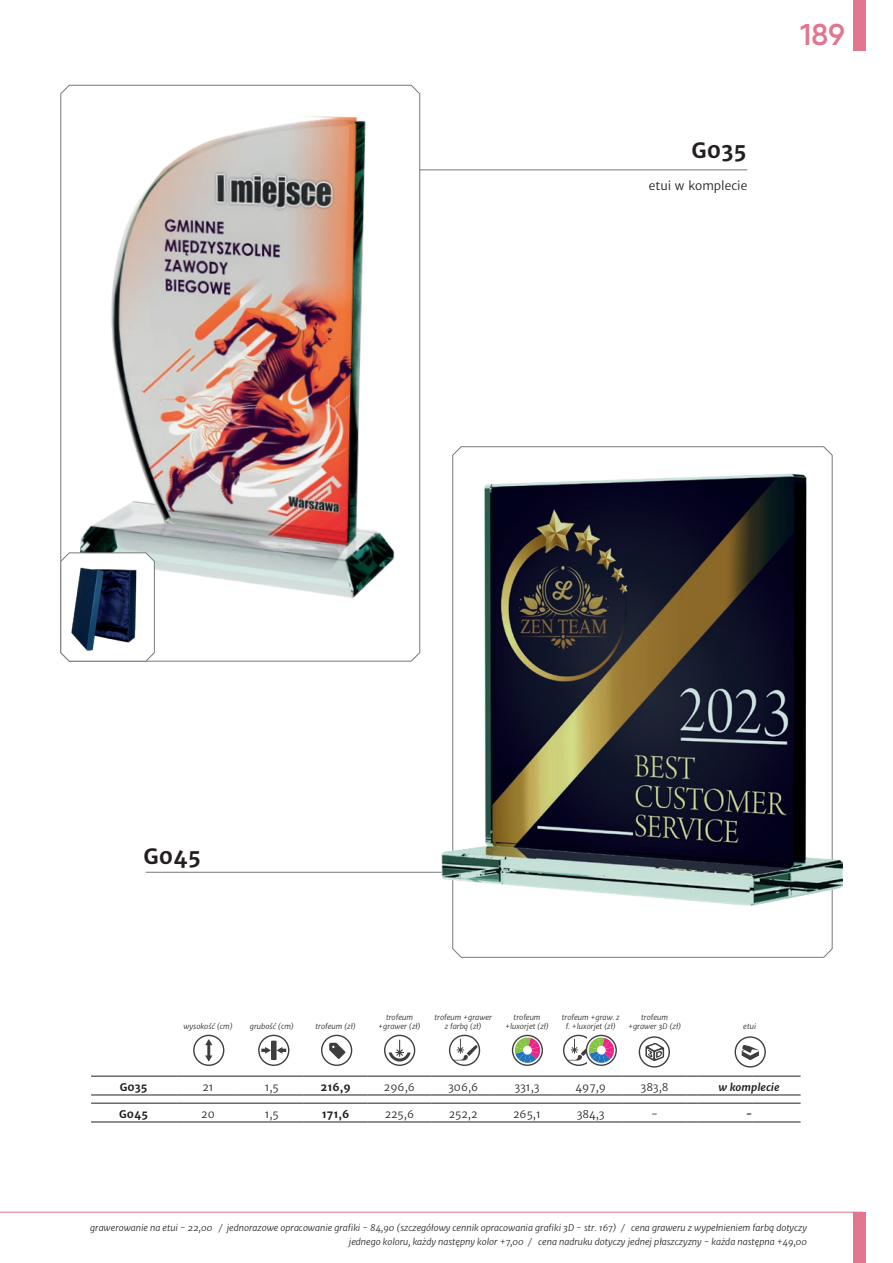
<style>
.page{position:relative;width:893px;height:1263px;background:#fff}
.page>*{position:absolute;margin:0;border:0;box-sizing:border-box;transform-origin:0 0}
.t1{font:600 30px "Qanelas";color:#e2768f}
.t2{font:700 21px "Merriweather Sans";color:#231f20}
.t3{font:12px "Merriweather Sans";color:#231f20}
.t4{font:10.5px "Merriweather Sans";color:#231f20}
.t5{font:700 10.5px "Merriweather Sans";color:#231f20}
.t6{font:italic 700 10.5px "Merriweather Sans";color:#231f20}
.t7{font:italic 9px/13.5px "Merriweather Sans";color:#231f20;text-align:right}
.t8{font:italic 7.5px/9px "Merriweather Sans";color:#231f20;text-align:center}
</style>
<div class="page">
<hr style="left:0;top:1212px;width:863px;height:1px;background:#e2768f">
<div style="left:853px;top:0;width:13px;height:51px;background:#e2768f"></div>
<div style="left:853px;top:1212px;width:13px;height:51px;background:#e2768f"></div>
<svg style="left:60px;top:85px;width:360px;height:577px"></svg>
<hr style="left:146px;top:872px;width:306px;height:1px;background:#76787b">
<svg style="left:452px;top:446px;width:381px;height:512px"></svg>
<img style="left:79px;top:92px;width:339px;height:516px">
<svg style="left:512px;top:1035px;width:31px;height:31px"></svg>
<svg style="left:563px;top:1035px;width:54px;height:31px"></svg>
<img style="left:442px;top:473px;width:400px;height:432px">
<hr style="left:420px;top:170px;width:327px;height:1px;background:#76787b">
<svg style="left:60px;top:552px;width:95px;height:110px"></svg>
<img style="left:69px;top:566px;width:69px;height:85px">
<svg style="left:193px;top:1035px;width:31px;height:31px"></svg>
<svg style="left:384px;top:1035px;width:31px;height:31px"></svg>
<svg style="left:449px;top:1035px;width:31px;height:31px"></svg>
<svg style="left:258px;top:1035px;width:31px;height:31px"></svg>
<hr style="left:91px;top:1076px;width:85px;height:1px;background:#231f20">
<hr style="left:176px;top:1076px;width:64px;height:1px;background:#231f20">
<hr style="left:240px;top:1076px;width:64px;height:1px;background:#231f20">
<hr style="left:304px;top:1076px;width:63px;height:1px;background:#231f20">
<hr style="left:367px;top:1076px;width:64px;height:1px;background:#231f20">
<hr style="left:431px;top:1076px;width:64px;height:1px;background:#231f20">
<hr style="left:495px;top:1076px;width:64px;height:1px;background:#231f20">
<hr style="left:559px;top:1076px;width:64px;height:1px;background:#231f20">
<hr style="left:623px;top:1076px;width:63px;height:1px;background:#231f20">
<hr style="left:697px;top:1076px;width:55px;height:1px;background:#231f20">
<hr style="left:752px;top:1076px;width:49px;height:1px;background:#231f20">
<hr style="left:91px;top:1095px;width:85px;height:1px;background:#231f20">
<hr style="left:176px;top:1095px;width:64px;height:1px;background:#231f20">
<hr style="left:240px;top:1095px;width:64px;height:1px;background:#231f20">
<hr style="left:304px;top:1095px;width:63px;height:1px;background:#231f20">
<hr style="left:367px;top:1095px;width:64px;height:1px;background:#231f20">
<hr style="left:431px;top:1095px;width:64px;height:1px;background:#231f20">
<hr style="left:495px;top:1095px;width:64px;height:1px;background:#231f20">
<hr style="left:559px;top:1095px;width:64px;height:1px;background:#231f20">
<hr style="left:623px;top:1095px;width:63px;height:1px;background:#231f20">
<hr style="left:697px;top:1095px;width:55px;height:1px;background:#231f20">
<hr style="left:752px;top:1095px;width:49px;height:1px;background:#231f20">
<hr style="left:91px;top:1103px;width:85px;height:1px;background:#231f20">
<hr style="left:176px;top:1103px;width:64px;height:1px;background:#231f20">
<hr style="left:240px;top:1103px;width:64px;height:1px;background:#231f20">
<hr style="left:304px;top:1103px;width:63px;height:1px;background:#231f20">
<hr style="left:367px;top:1103px;width:64px;height:1px;background:#231f20">
<hr style="left:431px;top:1103px;width:64px;height:1px;background:#231f20">
<hr style="left:495px;top:1103px;width:64px;height:1px;background:#231f20">
<hr style="left:559px;top:1103px;width:64px;height:1px;background:#231f20">
<hr style="left:623px;top:1103px;width:63px;height:1px;background:#231f20">
<hr style="left:697px;top:1103px;width:55px;height:1px;background:#231f20">
<hr style="left:752px;top:1103px;width:49px;height:1px;background:#231f20">
<hr style="left:91px;top:1122px;width:85px;height:1px;background:#231f20">
<hr style="left:176px;top:1122px;width:64px;height:1px;background:#231f20">
<hr style="left:240px;top:1122px;width:64px;height:1px;background:#231f20">
<hr style="left:304px;top:1122px;width:63px;height:1px;background:#231f20">
<hr style="left:367px;top:1122px;width:64px;height:1px;background:#231f20">
<hr style="left:431px;top:1122px;width:64px;height:1px;background:#231f20">
<hr style="left:495px;top:1122px;width:64px;height:1px;background:#231f20">
<hr style="left:559px;top:1122px;width:64px;height:1px;background:#231f20">
<hr style="left:623px;top:1122px;width:63px;height:1px;background:#231f20">
<hr style="left:697px;top:1122px;width:55px;height:1px;background:#231f20">
<hr style="left:752px;top:1122px;width:49px;height:1px;background:#231f20">
<svg style="left:321px;top:1035px;width:31px;height:31px"></svg>
<svg style="left:735px;top:1036px;width:31px;height:31px"></svg>
<svg style="left:639px;top:1036px;width:31px;height:31px"></svg>
<h2 class="t2" style="left:692px;top:137px;width:56px">G035</h2>
<h3 class="t3" style="left:649px;top:179px;width:100px">etui w komplecie</h3>
<h1 class="t1" style="left:800px;top:16px;width:46px">189</h1>
<h2 class="t2" style="left:144px;top:843px;width:59px">G045</h2>
<p class="t8" style="left:183px;top:1022px;width:51px">wysokość (cm)</p>
<p class="t8" style="left:250px;top:1022px;width:46px">grubość (cm)</p>
<p class="t8" style="left:315px;top:1022px;width:42px">trofeum (zł)</p>
<p class="t8" style="left:378px;top:1013px;width:44px">trofeum +grawer (zł)</p>
<p class="t8" style="left:435px;top:1013px;width:59px">trofeum +grawer z farbą (zł)</p>
<p class="t8" style="left:505px;top:1013px;width:46px">trofeum +luxorjet (zł)</p>
<p class="t8" style="left:562px;top:1013px;width:59px">trofeum +graw. z f. +luxorjet (zł)</p>
<p class="t8" style="left:628px;top:1013px;width:55px">trofeum +grawer 3D (zł)</p>
<p class="t8" style="left:743px;top:1022px;width:14px">etui</p>
<p class="t5" style="left:120px;top:1080px;width:29px">G035</p>
<p class="t4" style="left:202px;top:1080px;width:13px">21</p>
<p class="t4" style="left:265px;top:1080px;width:16px">1,5</p>
<p class="t5" style="left:320px;top:1080px;width:32px">216,9</p>
<p class="t4" style="left:384px;top:1080px;width:32px">296,6</p>
<p class="t4" style="left:448px;top:1080px;width:32px">306,6</p>
<p class="t4" style="left:514px;top:1080px;width:27px">331,3</p>
<p class="t4" style="left:575px;top:1080px;width:32px">497,9</p>
<p class="t4" style="left:640px;top:1080px;width:30px">383,8</p>
<p class="t6" style="left:718px;top:1080px;width:63px">w komplecie</p>
<p class="t5" style="left:119px;top:1107px;width:30px">G045</p>
<p class="t4" style="left:201px;top:1107px;width:15px">20</p>
<p class="t4" style="left:265px;top:1107px;width:16px">1,5</p>
<p class="t5" style="left:322px;top:1107px;width:29px">171,6</p>
<p class="t4" style="left:385px;top:1107px;width:31px">225,6</p>
<p class="t4" style="left:449px;top:1107px;width:30px">252,2</p>
<p class="t4" style="left:513px;top:1107px;width:29px">265,1</p>
<p class="t4" style="left:577px;top:1107px;width:30px">384,3</p>
<p class="t4" style="left:651px;top:1107px;width:8px">-</p>
<p class="t6" style="left:746px;top:1107px;width:8px">-</p>
<p class="t7" style="left:90px;top:1221px;width:718px">grawerowanie na etui - 22,00 / jednorazowe opracowanie grafiki - 84,90 (szczegółowy cennik opracowania grafiki 3D - str. 167) / cena graweru z wypełnieniem farbą dotyczy jednego koloru, każdy następny kolor +7,00 / cena nadruku dotyczy jednej płaszczyzny - każda następna +49,00</p>
</div>
